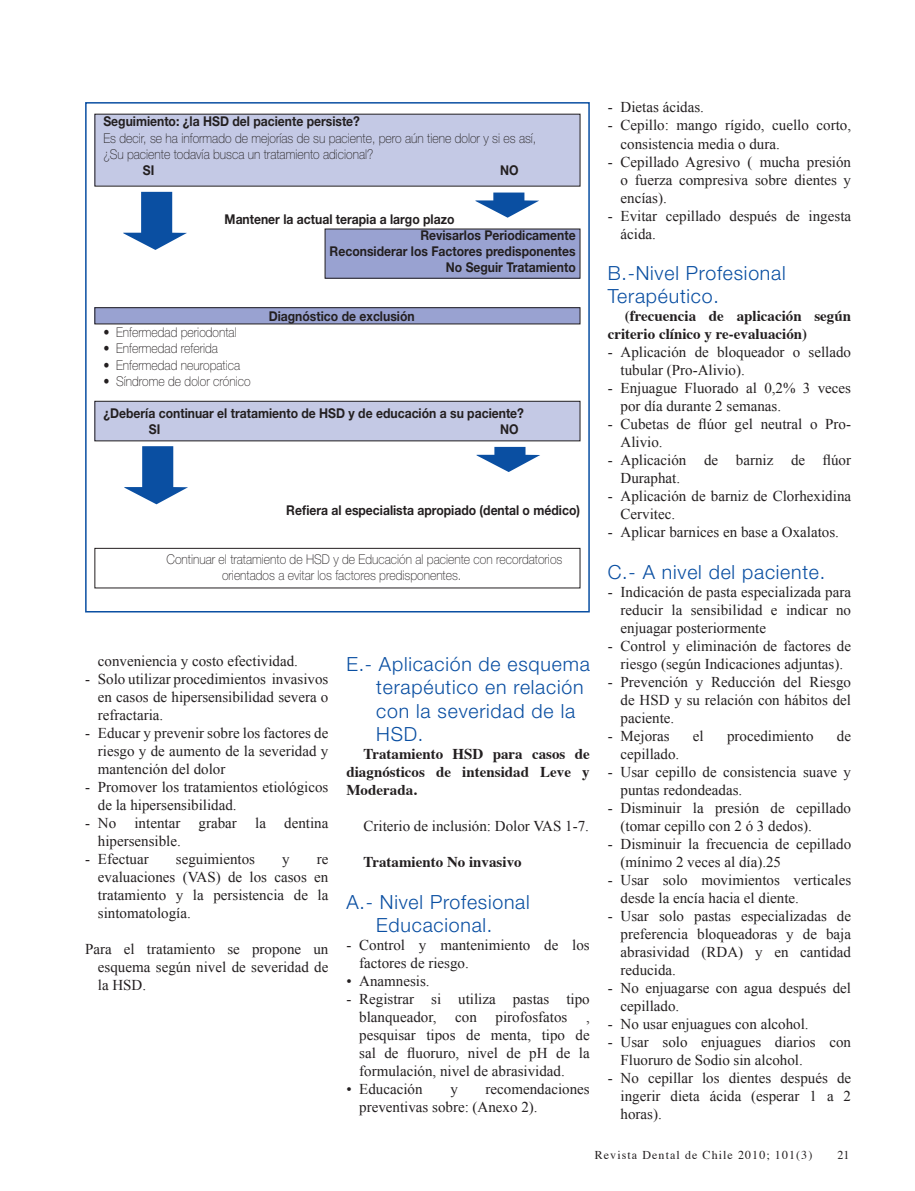
<style>
.page{position:relative;width:915px;height:1191px;background:#fff}
.page>*{position:absolute;margin:0;border:0;box-sizing:border-box;transform-origin:0 0}
.encabezados_azules{font:300 19.5px/23.4px "Helvetica Neue";letter-spacing:.04em;color:#0a4fa2}
.BLOQUE_DE_TEXTO{font:15px/18px "Times New Roman";color:#231f20}
.BLOQUE_DE_TEXTO-2{font:700 15px/18px "Times";color:#231f20;text-align:justify}
.graficos_texto{font:100 13.5px/16.2px "Helvetica Neue";color:#231f20;scale:.9 1}
.graficos_texto-2{font:700 13.5px "Helvetica Neue";color:#231f20;scale:.9 1}
.t1{font:12px "Times";letter-spacing:.09em;color:#231f20}
</style>
<div class="page">
<div style="left:85px;top:102px;width:504px;height:510px;border:2px solid #0a4fa2"></div>
<div style="left:95px;top:308px;width:485px;height:16px;background:#99a2d1"></div>
<div style="left:94px;top:307px;width:486px;height:17px;border:1px solid #231f20"></div>
<div style="left:325px;top:229px;width:255px;height:49px;background:#99a2d1"></div>
<div style="left:324px;top:229px;width:256px;height:50px;border:1px solid #231f20"></div>
<div style="left:95px;top:401px;width:485px;height:40px;background:#c4c9e5"></div>
<div style="left:94px;top:401px;width:486px;height:40px;border:1px solid #231f20"></div>
<div style="left:95px;top:114px;width:485px;height:72px;background:#c4c9e5"></div>
<div style="left:94px;top:548px;width:486px;height:40px;border:1px solid #231f20"></div>
<svg style="left:123px;top:192px;width:64px;height:58px"></svg>
<svg style="left:475px;top:192px;width:64px;height:26px"></svg>
<svg style="left:124px;top:446px;width:64px;height:58px"></svg>
<svg style="left:476px;top:447px;width:64px;height:25px"></svg>
<p class="graficos_texto-2" style="left:103px;top:113px;width:286px">Seguimiento: ¿la HSD del paciente persiste?</p>
<p class="graficos_texto" style="left:103px;top:130px;width:482px">Es decir, se ha informado de mejorías de su paciente, pero aún tiene dolor y si es así,</p>
<p class="graficos_texto" style="left:103px;top:146px;width:301px">¿Su paciente todavía busca un tratamiento adicional?</p>
<p class="graficos_texto-2" style="left:143px;top:162px;width:14px">SI</p>
<p class="graficos_texto-2" style="left:500px;top:162px;width:22px">NO</p>
<p class="graficos_texto-2" style="left:224px;top:210px;width:257px">Mantener la actual terapia a largo plazo</p>
<p class="graficos_texto-2" style="left:420px;top:227px;width:174px">Revisarlos Periodicamente</p>
<p class="graficos_texto-2" style="left:329px;top:243px;width:275px">Reconsiderar los Factores predisponentes</p>
<p class="graficos_texto-2" style="left:445px;top:259px;width:146px">No Seguir Tratamiento</p>
<p class="graficos_texto-2" style="left:269px;top:308px;width:163px">Diagnóstico de exclusión</p>
<p class="graficos_texto" style="left:103px;top:324px;width:150px">• Enfermedad periodontal</p>
<p class="graficos_texto" style="left:103px;top:340px;width:129px">• Enfermedad referida</p>
<p class="graficos_texto" style="left:103px;top:356px;width:153px">• Enfermedad neuropatica</p>
<p class="graficos_texto" style="left:103px;top:373px;width:165px">• Síndrome de dolor crónico</p>
<p class="graficos_texto-2" style="left:103px;top:405px;width:468px">¿Debería continuar el tratamiento de HSD y de educación a su paciente?</p>
<p class="graficos_texto-2" style="left:149px;top:421px;width:14px">SI</p>
<p class="graficos_texto-2" style="left:500px;top:421px;width:22px">NO</p>
<p class="graficos_texto-2" style="left:286px;top:502px;width:328px">Refiera al especialista apropiado (dental o médico)</p>
<p class="graficos_texto" style="left:222px;top:551px;width:379px;text-indent:-55px">Continuar el tratamiento de HSD y de Educación al paciente con recordatorios orientados a evitar los factores predisponentes.</p>
<p class="BLOQUE_DE_TEXTO" style="left:98px;top:652px;width:201px">conveniencia y costo efectividad.</p>
<p class="BLOQUE_DE_TEXTO" style="left:98px;top:670px;width:232px;text-align:justify;text-indent:-13px">- Solo utilizar procedimientos invasivos en casos de hipersensibilidad severa o refractaria.</p>
<p class="BLOQUE_DE_TEXTO" style="left:98px;top:724px;width:232px;text-align:justify;text-indent:-13px">- Educar y prevenir sobre los factores de riesgo y de aumento de la severidad y mantención del dolor</p>
<p class="BLOQUE_DE_TEXTO" style="left:98px;top:778px;width:232px;text-indent:-13px">- Promover los tratamientos etiológicos de la hipersensibilidad.</p>
<p class="BLOQUE_DE_TEXTO" style="left:98px;top:814px;width:232px;text-indent:-13px">- No intentar grabar la dentina hipersensible.</p>
<p class="BLOQUE_DE_TEXTO" style="left:85px;top:850px;width:65px">- Efectuar</p>
<p class="BLOQUE_DE_TEXTO" style="left:176px;top:850px;width:81px">seguimientos</p>
<p class="BLOQUE_DE_TEXTO" style="left:282px;top:850px;width:9px">y</p>
<p class="BLOQUE_DE_TEXTO" style="left:98px;top:850px;width:232px;text-align:justify;text-indent:219px">re evaluaciones (VAS) de los casos en tratamiento y la persistencia de la sintomatología.</p>
<p class="BLOQUE_DE_TEXTO" style="left:98px;top:940px;width:232px;text-align:justify;text-indent:-13px">Para el tratamiento se propone un esquema según nivel de severidad de la HSD.</p>
<p class="encabezados_azules" style="left:376px;top:652px;width:215px;text-indent:-30px">E.- Aplicación de esquema terapéutico en relación con la severidad de la<br>HSD.</p>
<p class="BLOQUE_DE_TEXTO-2" style="left:346px;top:743px;width:245px;text-indent:17px">Tratamiento HSD para casos de diagnósticos de intensidad Leve y Moderada.</p>
<p class="BLOQUE_DE_TEXTO" style="left:363px;top:817px;width:227px">Criterio de inclusión: Dolor VAS 1-7.</p>
<p class="BLOQUE_DE_TEXTO-2" style="left:363px;top:851px;width:160px">Tratamiento No invasivo</p>
<p class="encabezados_azules" style="left:346px;top:889px;width:185px;text-align:center">A.- Nivel Profesional<br>Educacional.</p>
<p class="BLOQUE_DE_TEXTO" style="left:359px;top:935px;width:232px;text-indent:-13px">- Control y mantenimiento de los factores de riesgo.</p>
<p class="BLOQUE_DE_TEXTO" style="left:346px;top:971px;width:85px">• Anamnesis.</p>
<p class="BLOQUE_DE_TEXTO" style="left:359px;top:989px;width:232px;text-align:justify;text-indent:-13px">- Registrar si utiliza pastas tipo blanqueador, con pirofosfatos , pesquisar tipos de menta, tipo de sal de fluoruro, nivel de pH de la formulación, nivel de abrasividad.</p>
<p class="BLOQUE_DE_TEXTO" style="left:346px;top:1079px;width:78px">• Educación</p>
<p class="BLOQUE_DE_TEXTO" style="left:450px;top:1079px;width:9px">y</p>
<p class="BLOQUE_DE_TEXTO" style="left:359px;top:1079px;width:232px;text-indent:126px">recomendaciones preventivas sobre: (Anexo 2).</p>
<p class="BLOQUE_DE_TEXTO" style="left:607px;top:98px;width:98px">- Dietas ácidas.</p>
<p class="BLOQUE_DE_TEXTO" style="left:620px;top:116px;width:232px;text-indent:-13px">- Cepillo: mango rígido, cuello corto, consistencia media o dura.</p>
<p class="BLOQUE_DE_TEXTO" style="left:620px;top:152px;width:232px;text-align:justify;text-indent:-13px">- Cepillado Agresivo ( mucha presión o fuerza compresiva sobre dientes y encías).</p>
<p class="BLOQUE_DE_TEXTO" style="left:620px;top:206px;width:232px;text-indent:-13px">- Evitar cepillado después de ingesta ácida.</p>
<p class="encabezados_azules" style="left:607px;top:261px;width:179px">B.-Nivel Profesional<br>Terapéutico.</p>
<p class="BLOQUE_DE_TEXTO-2" style="left:607px;top:306px;width:245px;text-indent:17px">(frecuencia de aplicación según criterio clínico y re-evaluación)</p>
<p class="BLOQUE_DE_TEXTO" style="left:620px;top:343px;width:232px;text-indent:-13px">- Aplicación de bloqueador o sellado tubular (Pro-Alivio).</p>
<p class="BLOQUE_DE_TEXTO" style="left:620px;top:379px;width:232px;text-indent:-13px">- Enjuague Fluorado al 0,2% 3 veces por día durante 2 semanas.</p>
<p class="BLOQUE_DE_TEXTO" style="left:620px;top:415px;width:232px;text-indent:-13px">- Cubetas de flúor gel neutral o Pro-<br>Alivio.</p>
<p class="BLOQUE_DE_TEXTO" style="left:620px;top:451px;width:232px;text-indent:-13px">- Aplicación de barniz de flúor<br>Duraphat.</p>
<p class="BLOQUE_DE_TEXTO" style="left:620px;top:487px;width:232px;text-indent:-13px">- Aplicación de barniz de Clorhexidina<br>Cervitec.</p>
<p class="BLOQUE_DE_TEXTO" style="left:607px;top:523px;width:233px">- Aplicar barnices en base a Oxalatos.</p>
<p class="encabezados_azules" style="left:607px;top:560px;width:219px">C.- A nivel del paciente.</p>
<p class="BLOQUE_DE_TEXTO" style="left:620px;top:582px;width:232px;text-align:justify;text-indent:-13px">- Indicación de pasta especializada para reducir la sensibilidad e indicar no enjuagar posteriormente</p>
<p class="BLOQUE_DE_TEXTO" style="left:607px;top:636px;width:245px;text-align:center">- Control y eliminación de factores de riesgo (según Indicaciones adjuntas).</p>
<p class="BLOQUE_DE_TEXTO" style="left:620px;top:672px;width:232px;text-align:justify;text-indent:-13px">- Prevención y Reducción del Riesgo de HSD y su relación con hábitos del paciente.</p>
<p class="BLOQUE_DE_TEXTO" style="left:607px;top:726px;width:63px">- Mejoras</p>
<p class="BLOQUE_DE_TEXTO" style="left:692px;top:726px;width:12px">el</p>
<p class="BLOQUE_DE_TEXTO" style="left:726px;top:726px;width:88px">procedimiento</p>
<p class="BLOQUE_DE_TEXTO" style="left:836px;top:726px;width:16px">de</p>
<p class="BLOQUE_DE_TEXTO" style="left:620px;top:744px;width:60px">cepillado.</p>
<p class="BLOQUE_DE_TEXTO" style="left:620px;top:762px;width:232px;text-indent:-13px">- Usar cepillo de consistencia suave y puntas redondeadas.</p>
<p class="BLOQUE_DE_TEXTO" style="left:620px;top:798px;width:232px;text-indent:-13px">- Disminuir la presión de cepillado (tomar cepillo con 2 ó 3 dedos).</p>
<p class="BLOQUE_DE_TEXTO" style="left:620px;top:834px;width:232px;text-indent:-13px">- Disminuir la frecuencia de cepillado (mínimo 2 veces al día).25</p>
<p class="BLOQUE_DE_TEXTO" style="left:620px;top:870px;width:232px;text-indent:-13px">- Usar solo movimientos verticales desde la encía hacia el diente.</p>
<p class="BLOQUE_DE_TEXTO" style="left:620px;top:906px;width:232px;text-align:justify;text-indent:-13px">- Usar solo pastas especializadas de preferencia bloqueadoras y de baja abrasividad (RDA) y en cantidad reducida.</p>
<p class="BLOQUE_DE_TEXTO" style="left:620px;top:978px;width:232px;text-indent:-13px">- No enjuagarse con agua después del cepillado.</p>
<p class="BLOQUE_DE_TEXTO" style="left:607px;top:1014px;width:202px">- No usar enjuagues con alcohol.</p>
<p class="BLOQUE_DE_TEXTO" style="left:620px;top:1032px;width:232px;text-indent:-13px">- Usar solo enjuagues diarios con<br>Fluoruro de Sodio sin alcohol.</p>
<p class="BLOQUE_DE_TEXTO" style="left:620px;top:1068px;width:232px;text-align:justify;text-indent:-13px">- No cepillar los dientes después de ingerir dieta ácida (esperar 1 a 2 horas).</p>
<p class="t1" style="left:594px;top:1144px;width:219px">Revista Dental de Chile 2010; 101(3)</p>
<p class="t1" style="left:837px;top:1143px;width:13px">21</p>
</div>
